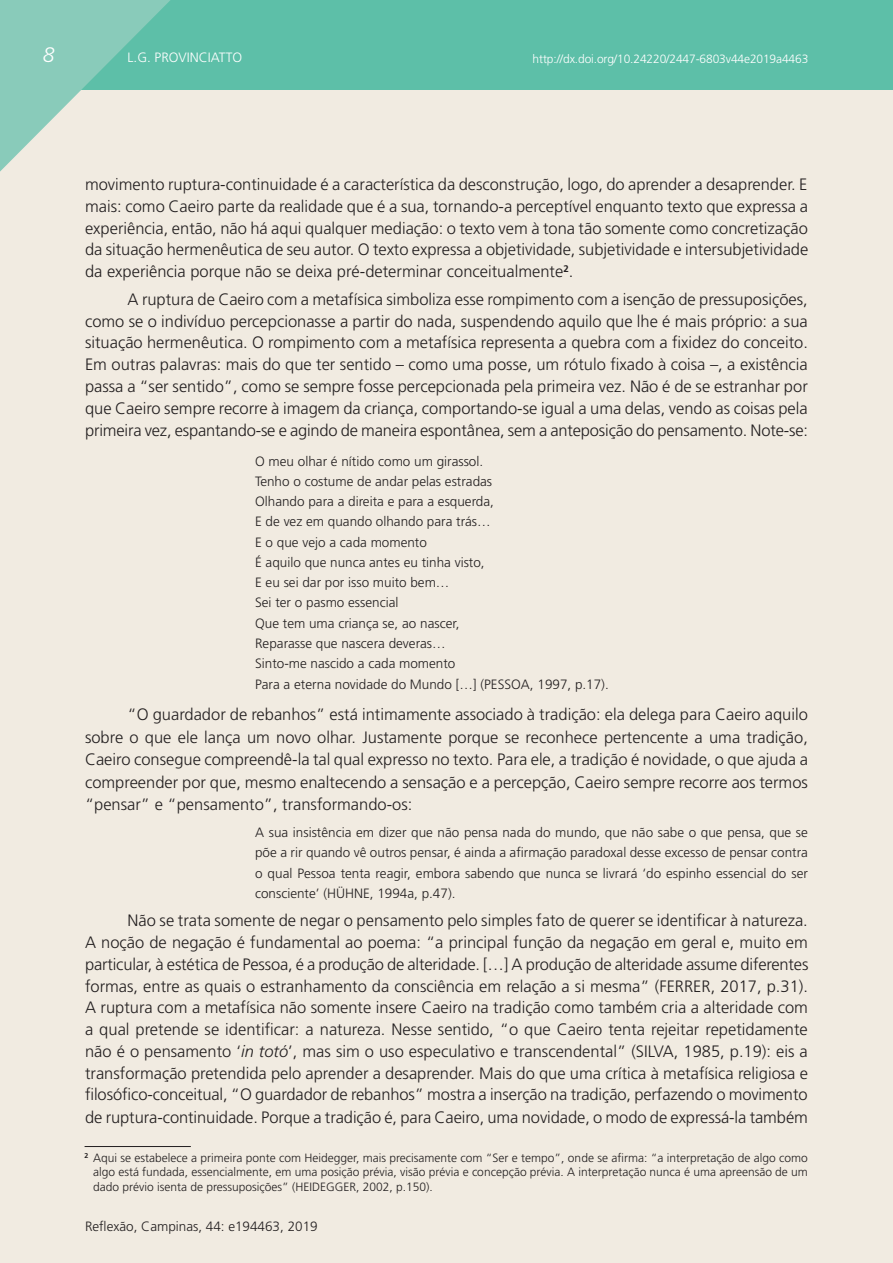
<style>
.page{position:relative;width:893px;height:1263px;background:#fff}
.page>*{position:absolute;margin:0;border:0;box-sizing:border-box;transform-origin:0 0}
.t1{font:italic 300 21px "Frutiger";color:#fff}
.t2{font:300 16.5px/21.9px "Frutiger";letter-spacing:-.005em;color:#231f20;text-align:justify}
.t3{font:300 13.5px/20.2px "Frutiger";color:#231f20}
.t4{font:300 13.5px "Frutiger";color:#fff}
.t5{font:300 12px/14.2px "Frutiger";color:#231f20;text-align:justify}
.t6{font:300 12px "Frutiger";letter-spacing:-.01em;color:#fff}
.s1{font-style:italic}
</style>
<div class="page">
<div style="left:0;top:89px;width:893px;height:1174px;background:#f1ebe1"></div>
<div style="left:0;top:0;width:893px;height:89px;background:#5dbfa8"></div>
<svg style="left:0;top:0;width:174px;height:173px;background:#a9d5c5"></svg>
<hr style="left:85px;top:1146px;width:106px;height:1px;background:#231f20">
<p class="t1" style="left:43px;top:43px;width:13px">8</p>
<p class="t4" style="left:128px;top:50px;width:116px">L.G. PROVINCIATTO</p>
<p class="t6" style="left:533px;top:52px;width:277px">http://dx.doi.org/10.24220/2447-6803v44e2019a4463</p>
<p class="t2" style="left:85px;top:174px;width:725px">movimento ruptura-continuidade é a característica da desconstrução, logo, do aprender a desaprender. E mais: como Caeiro parte da realidade que é a sua, tornando-a perceptível enquanto texto que expressa a experiência, então, não há aqui qualquer mediação: o texto vem à tona tão somente como concretização da situação hermenêutica de seu autor. O texto expressa a objetividade, subjetividade e intersubjetividade da experiência porque não se deixa pré-determinar conceitualmente<sup>2</sup>.</p>
<p class="t2" style="left:85px;top:288px;width:725px;text-indent:43px">A ruptura de Caeiro com a metafísica simboliza esse rompimento com a isenção de pressuposições, como se o indivíduo percepcionasse a partir do nada, suspendendo aquilo que lhe é mais próprio: a sua situação hermenêutica. O rompimento com a metafísica representa a quebra com a fixidez do conceito.<br>Em outras palavras: mais do que ter sentido – como uma posse, um rótulo fixado à coisa –, a existência passa a “ser sentido”, como se sempre fosse percepcionada pela primeira vez. Não é de se estranhar por que Caeiro sempre recorre à imagem da criança, comportando-se igual a uma delas, vendo as coisas pela primeira vez, espantando-se e agindo de maneira espontânea, sem a anteposição do pensamento. Note-se:</p>
<p class="t3" style="left:255px;top:451px;width:355px">O meu olhar é nítido como um girassol.<br>Tenho o costume de andar pelas estradas<br>Olhando para a direita e para a esquerda,<br>E de vez em quando olhando para trás…<br>E o que vejo a cada momento<br>É aquilo que nunca antes eu tinha visto,<br>E eu sei dar por isso muito bem…<br>Sei ter o pasmo essencial<br>Que tem uma criança se, ao nascer,<br>Reparasse que nascera deveras…<br>Sinto-me nascido a cada momento<br>Para a eterna novidade do Mundo […] (PESSOA, 1997, p.17).</p>
<p class="t2" style="left:85px;top:703px;width:724px;line-height:22.5px;text-indent:43px">“O guardador de rebanhos” está intimamente associado à tradição: ela delega para Caeiro aquilo sobre o que ele lança um novo olhar. Justamente porque se reconhece pertencente a uma tradição, Caeiro consegue compreendê-la tal qual expresso no texto. Para ele, a tradição é novidade, o que ajuda a compreender por que, mesmo enaltecendo a sensação e a percepção, Caeiro sempre recorre aos termos “pensar” e “pensamento”, transformando-os:</p>
<p class="t3" style="left:255px;top:822px;width:554px;text-align:justify">A sua insistência em dizer que não pensa nada do mundo, que não sabe o que pensa, que se põe a rir quando vê outros pensar, é ainda a afirmação paradoxal desse excesso de pensar contra o qual Pessoa tenta reagir, embora sabendo que nunca se livrará ‘do espinho essencial do ser consciente’ (HÜHNE, 1994a, p.47).</p>
<p class="t2" style="left:85px;top:910px;width:725px;text-indent:43px">Não se trata somente de negar o pensamento pelo simples fato de querer se identificar à natureza.<br>A noção de negação é fundamental ao poema: “a principal função da negação em geral e, muito em particular, à estética de Pessoa, é a produção de alteridade. […] A produção de alteridade assume diferentes formas, entre as quais o estranhamento da consciência em relação a si mesma” (FERRER, 2017, p.31).<br>A ruptura com a metafísica não somente insere Caeiro na tradição como também cria a alteridade com a qual pretende se identificar: a natureza. Nesse sentido, “o que Caeiro tenta rejeitar repetidamente não é o pensamento ‘<span class="s1">in totó</span>’, mas sim o uso especulativo e transcendental” (SILVA, 1985, p.19): eis a transformação pretendida pelo aprender a desaprender. Mais do que uma crítica à metafísica religiosa e filosófico-conceitual, “O guardador de rebanhos” mostra a inserção na tradição, perfazendo o movimento de ruptura-continuidade. Porque a tradição é, para Caeiro, uma novidade, o modo de expressá-la também</p>
<p class="t5" style="left:93px;top:1151px;width:716px;text-indent:-8px"><sup>2</sup> Aqui se estabelece a primeira ponte com Heidegger, mais precisamente com “Ser e tempo”, onde se afirma: “a interpretação de algo como algo está fundada, essencialmente, em uma posição prévia, visão prévia e concepção prévia. A interpretação nunca é uma apreensão de um dado prévio isenta de pressuposições” (HEIDEGGER, 2002, p.150).</p>
<p class="t3" style="left:85px;top:1216px;width:234px">Reflexão, Campinas, 44: e194463, 2019</p>
</div>
